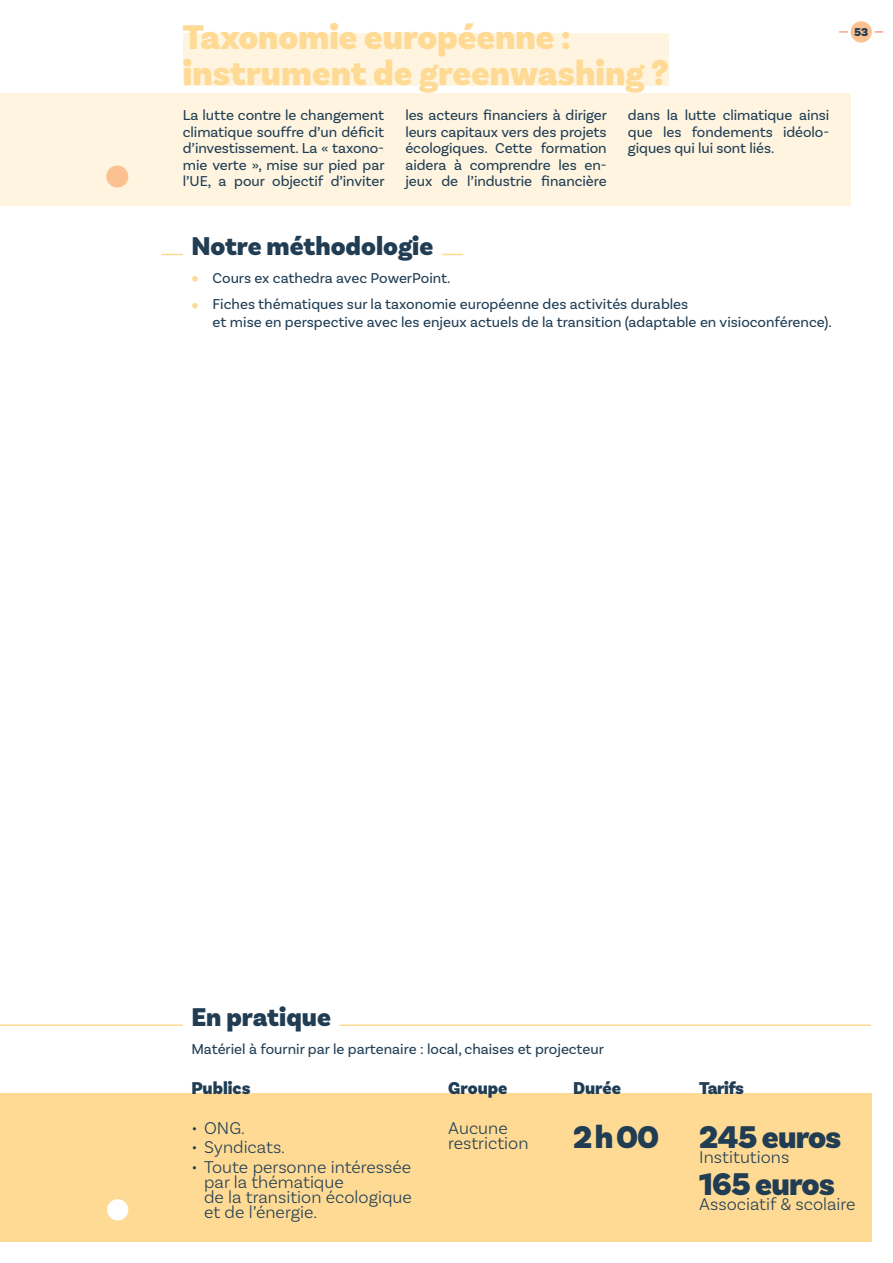
<style>
.page{position:relative;width:893px;height:1263px;background:#fff}
.page>*{position:absolute;margin:0;border:0;box-sizing:border-box;transform-origin:0 0}
.t1{font:900 36px/36px "Basic Sans";color:#feda94}
.t2{font:900 33px "Basic Sans";letter-spacing:-.025em;color:#203d54}
.t3{font:900 27px "Basic Sans";color:#203d54}
.t4{font:300 18px/15px "Basic Sans";color:#203d54}
.t5{font:900 18px "Basic Sans";color:#203d54}
.t6{font:15px/16.5px "Basic Sans";letter-spacing:-.005em;color:#203d54;text-align:justify}
.t7{font:900 12px "Basic Sans";color:#203d54}
.s1{font-weight:900;font-size:18px;color:#feda94}
</style>
<div class="page">
<div style="left:850px;top:21px;width:22px;height:22px;background:#fbc191;border-radius:50%"></div>
<svg style="left:839px;top:31px;width:9px;height:2px"></svg>
<svg style="left:875px;top:31px;width:8px;height:2px"></svg>
<div style="left:0;top:94px;width:850px;height:112px;background:#fef4df"></div>
<div style="left:0;top:1094px;width:872px;height:148px;background:#feda94"></div>
<div style="left:183px;top:33px;width:486px;height:53px;background:#fef4df"></div>
<hr style="left:0;top:1024px;width:871px;height:2px;background:#feda94">
<div style="left:183px;top:1017px;width:156px;height:9px;background:#fff"></div>
<hr style="left:162px;top:254px;width:301px;height:1px;background:#feda94">
<div style="left:183px;top:247px;width:259px;height:9px;background:#fff"></div>
<div style="left:106px;top:166px;width:22px;height:22px;background:#fbc191;border-radius:50%"></div>
<div style="left:107px;top:1199px;width:21px;height:21px;background:#fff;border-radius:50%"></div>
<h1 class="t1" style="left:183px;top:20px;width:487px">Taxonomie européenne : instrument de greenwashing ?</h1>
<p class="t6" style="left:183px;top:107px;width:203px">La lutte contre le changement climatique souffre d’un déficit d’investissement. La « taxono‑ mie verte », mise sur pied par l’UE, a pour objectif d’inviter</p>
<p class="t6" style="left:405px;top:107px;width:203px">les acteurs financiers à diriger leurs capitaux vers des projets écologiques. Cette formation aidera à comprendre les en‑ jeux de l’industrie financière</p>
<p class="t6" style="left:628px;top:107px;width:203px">dans la lutte climatique ainsi que les fondements idéolo‑ giques qui lui sont liés.</p>
<h3 class="t3" style="left:191px;top:230px;width:244px">Notre méthodologie</h3>
<p class="t6" style="left:191px;top:269px;width:261px"><span class="s1">•</span> Cours ex cathedra avec PowerPoint.</p>
<p class="t6" style="left:213px;top:295px;width:621px;line-height:18px;text-indent:-21px"><span class="s1">•</span> Fiches thématiques sur la taxonomie européenne des activités durables<br>et mise en perspective avec les enjeux actuels de la transition (adaptable en visioconférence).</p>
<p class="t7" style="left:854px;top:25px;width:16px">53</p>
<h3 class="t3" style="left:191px;top:1000px;width:141px">En pratique</h3>
<p class="t6" style="left:191px;top:1041px;width:414px">Matériel à fournir par le partenaire : local, chaises et projecteur</p>
<p class="t5" style="left:191px;top:1076px;width:61px">Publics</p>
<p class="t4" style="left:191px;top:1120px;width:55px">• ONG.</p>
<p class="t4" style="left:191px;top:1139px;width:95px">• Syndicats.</p>
<p class="t4" style="left:204px;top:1159px;width:209px;text-indent:-13px">• Toute personne intéressée par la thématique<br>de la transition écologique et de l’énergie.</p>
<p class="t5" style="left:448px;top:1076px;width:61px">Groupe</p>
<p class="t4" style="left:448px;top:1120px;width:82px">Aucune restriction</p>
<p class="t5" style="left:573px;top:1076px;width:49px">Durée</p>
<h2 class="t2" style="left:573px;top:1116px;width:88px">2h00</h2>
<p class="t5" style="left:699px;top:1076px;width:46px">Tarifs</p>
<h2 class="t2" style="left:699px;top:1116px;width:144px">245 euros</h2>
<p class="t4" style="left:699px;top:1149px;width:92px">Institutions</p>
<h2 class="t2" style="left:699px;top:1163px;width:137px">165 euros</h2>
<p class="t4" style="left:699px;top:1196px;width:158px">Associatif &amp; scolaire</p>
</div>
